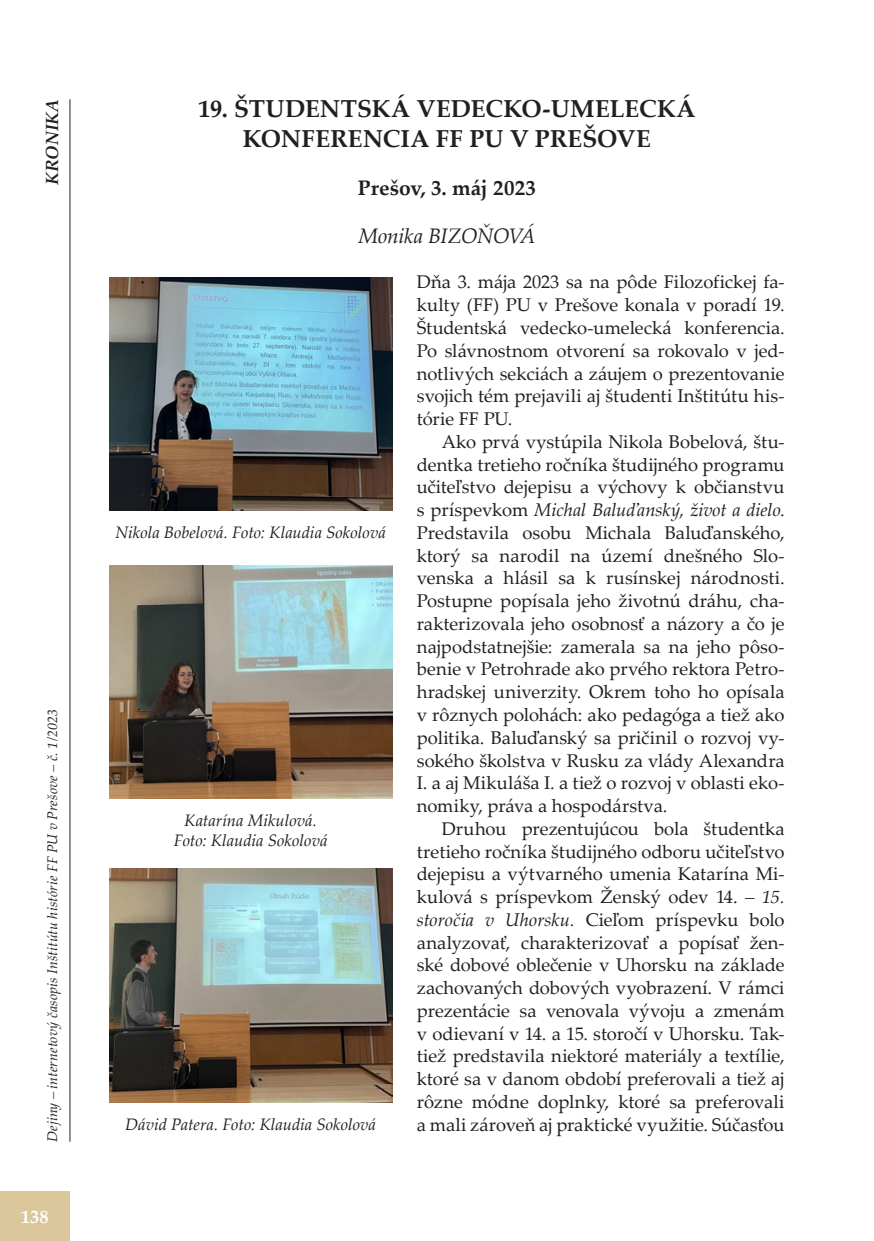
<style>
.page{position:relative;width:874px;height:1241px;background:#fff}
.page>*{position:absolute;margin:0;border:0;box-sizing:border-box;transform-origin:0 0}
.t1{font:700 24.5px/29.8px "Palatino Linotype";letter-spacing:.005em;color:#231f20;text-align:center}
.t2{font:700 21px "Palatino Linotype";letter-spacing:.005em;color:#231f20}
.t3{font:italic 21px "Palatino Linotype";letter-spacing:-.015em;color:#231f20}
.t4{font:18.38px/22.8px "Palatino Linotype";color:#231f20;text-align:justify}
.t5{font:700 18.38px "Palatino Linotype";color:#fff}
.t6{font:italic 700 17.5px "Palatino Linotype";color:#231f20}
.t7{font:italic 16.62px/19.9px "Palatino Linotype";color:#231f20;text-align:center}
.t8{font:italic 14px "Palatino Linotype";letter-spacing:.01em;color:#231f20}
.s1{font-style:italic}
</style>
<div class="page">
<div style="left:0;top:1191px;width:69px;height:49px;background:#dbc79b"></div>
<hr style="left:69px;top:99px;width:1px;height:1042px;background:#231f20">
<img style="left:109px;top:277px;width:283px;height:234px">
<img style="left:109px;top:565px;width:283px;height:233px">
<img style="left:109px;top:868px;width:283px;height:234px">
<p class="t6" style="left:40px;top:185px;width:88px;rotate:-90deg">KRONIKA</p>
<h1 class="t1" style="left:198px;top:93px;width:498px">19. ŠTUDENTSKÁ VEDECKO-UMELECKÁ<br>KONFERENCIA FF PU V PREŠOVE</h1>
<p class="t2" style="left:357px;top:173px;width:180px">Prešov, 3. máj 2023</p>
<p class="t3" style="left:358px;top:221px;width:178px">Monika BIZOŇOVÁ</p>
<p class="t4" style="left:416px;top:270px;width:369px">Dňa 3. mája 2023 sa na pôde Filozofickej fa&shy;kulty (FF) PU v Prešove konala v poradí 19.<br>Študentská vedecko-umelecká konferencia.<br>Po slávnostnom otvorení sa rokovalo v jed&shy;notlivých sekciách a záujem o prezentovanie svojich tém prejavili aj študenti Inštitútu his&shy;tórie FF PU.</p>
<p class="t4" style="left:416px;top:429px;width:369px;text-indent:25px">Ako prvá vystúpila Nikola Bobelová, štu&shy;dentka tretieho ročníka študijného programu učiteľstvo dejepisu a výchovy k občianstvu s príspevkom <span class="s1">Michal Baluďanský, život a dielo</span>.<br>Predstavila osobu Michala Baluďanského, ktorý sa narodil na území dnešného Slo&shy;venska a hlásil sa k rusínskej národnosti.<br>Postupne popísala jeho životnú dráhu, cha&shy;rakterizovala jeho osobnosť a názory a čo je najpodstatnejšie: zamerala sa na jeho pôso&shy;benie v Petrohrade ako prvého rektora Petro&shy;hradskej univerzity. Okrem toho ho opísala v rôznych polohách: ako pedagóga a tiež ako politika. Baluďanský sa pričinil o rozvoj vy&shy;sokého školstva v Rusku za vlády Alexandra I. a aj Mikuláša I. a tiež o rozvoj v oblasti eko&shy;nomiky, práva a hospodárstva.</p>
<p class="t4" style="left:416px;top:816px;width:369px;text-indent:25px">Druhou prezentujúcou bola študentka tretieho ročníka študijného odboru učiteľstvo dejepisu a výtvarného umenia Katarína Mi&shy;kulová s príspevkom Ženský odev 14. <span class="s1">– 15. storočia v Uhorsku.</span> Cieľom príspevku bolo analyzovať, charakterizovať a popísať žen&shy;ské dobové oblečenie v Uhorsku na základe zachovaných dobových vyobrazení. V rámci prezentácie sa venovala vývoju a zmenám v odievaní v 14. a 15. storočí v Uhorsku. Tak&shy;tiež predstavila niektoré materiály a textílie, ktoré sa v danom období preferovali a tiež aj rôzne módne doplnky, ktoré sa preferovali a mali zároveň aj praktické využitie. Súčasťou</p>
<p class="t7" style="left:115px;top:521px;width:272px">Nikola Bobelová. Foto: Klaudia Sokolová</p>
<p class="t8" style="left:42px;top:1141px;width:434px;rotate:-90deg">Dejiny – internetový časopis Inštitútu histórie FF PU v Prešove – č. 1/2023</p>
<p class="t7" style="left:174px;top:809px;width:155px">Katarína Mikulová.<br>Foto: Klaudia Sokolová</p>
<p class="t7" style="left:125px;top:1112px;width:252px">Dávid Patera. Foto: Klaudia Sokolová</p>
<p class="t5" style="left:21px;top:1203px;width:29px">138</p>
</div>
